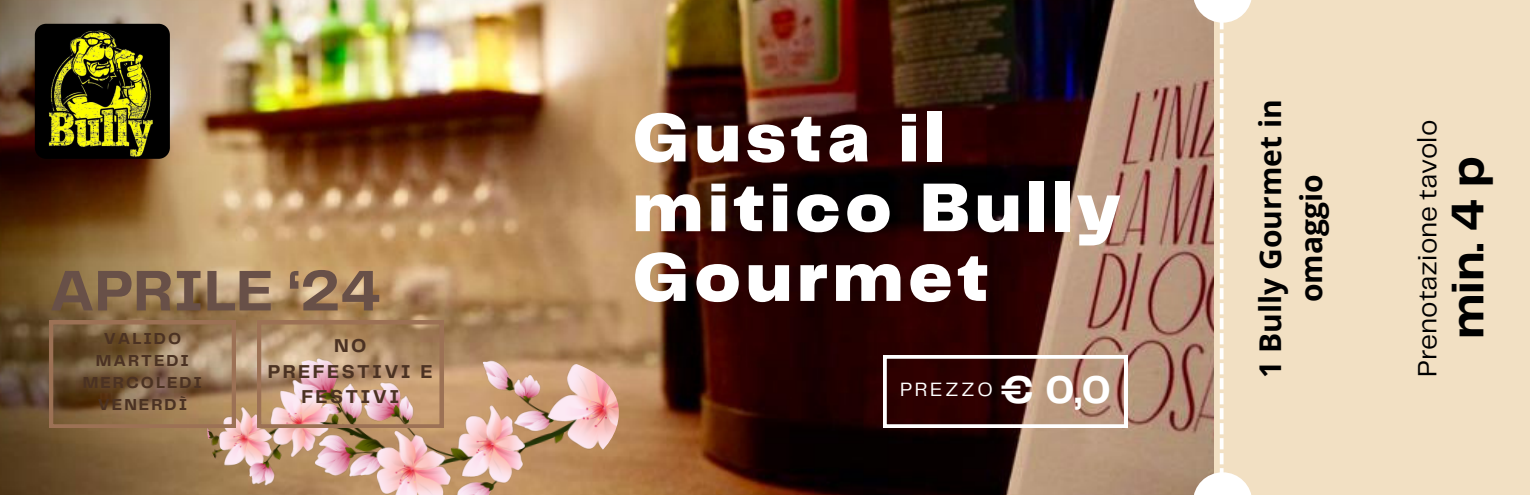
<style>
.page{position:relative;width:1530px;height:495px;background:#fff}
.page>*{position:absolute;margin:0;border:0;box-sizing:border-box;transform-origin:0 0}
.t1{font:900 71.5px/69.8px "Telegraf";letter-spacing:.07em;color:#fff}
.t2{font:700 59.5px "Telegraf";color:#685048}
.t3{font:700 47.5px "Telegraf";color:#000}
.t4{font:700 40.25px "Telegraf";color:#fff}
.t5{font:700 30px/41.2px "Open Sans";color:#000;text-align:center}
.t6{font:27.5px "Telegraf";color:#000}
.t7{font:20px "Telegraf";letter-spacing:.12em;color:#fff}
.t8{font:700 19.25px/25.8px "Telegraf";letter-spacing:.12em;color:#4b3223;text-align:center}
.t9{font:700 16.5px "Telegraf";letter-spacing:.12em;color:#4b3223}
</style>
<div class="page">
<img style="left:0;top:0;width:1214px;height:495px">
<div style="left:1214px;top:0;width:316px;height:495px;background:#f2e0c3"></div>
<svg style="left:1220px;top:468px;width:4px;height:4px"></svg>
<svg style="left:1220px;top:453px;width:4px;height:11px"></svg>
<svg style="left:1220px;top:438px;width:4px;height:11px"></svg>
<svg style="left:1220px;top:423px;width:4px;height:11px"></svg>
<svg style="left:1220px;top:408px;width:4px;height:11px"></svg>
<svg style="left:1220px;top:393px;width:4px;height:11px"></svg>
<svg style="left:1220px;top:378px;width:4px;height:11px"></svg>
<svg style="left:1220px;top:363px;width:4px;height:11px"></svg>
<svg style="left:1220px;top:348px;width:4px;height:11px"></svg>
<svg style="left:1220px;top:333px;width:4px;height:11px"></svg>
<svg style="left:1220px;top:318px;width:4px;height:11px"></svg>
<svg style="left:1220px;top:303px;width:4px;height:11px"></svg>
<svg style="left:1220px;top:288px;width:4px;height:11px"></svg>
<svg style="left:1220px;top:273px;width:4px;height:11px"></svg>
<svg style="left:1220px;top:258px;width:4px;height:11px"></svg>
<svg style="left:1220px;top:243px;width:4px;height:11px"></svg>
<svg style="left:1220px;top:228px;width:4px;height:11px"></svg>
<svg style="left:1220px;top:213px;width:4px;height:11px"></svg>
<svg style="left:1220px;top:198px;width:4px;height:11px"></svg>
<svg style="left:1220px;top:183px;width:4px;height:11px"></svg>
<svg style="left:1220px;top:168px;width:4px;height:11px"></svg>
<svg style="left:1220px;top:153px;width:4px;height:11px"></svg>
<svg style="left:1220px;top:138px;width:4px;height:11px"></svg>
<svg style="left:1220px;top:123px;width:4px;height:11px"></svg>
<svg style="left:1220px;top:108px;width:4px;height:11px"></svg>
<svg style="left:1220px;top:93px;width:4px;height:11px"></svg>
<svg style="left:1220px;top:78px;width:4px;height:11px"></svg>
<svg style="left:1220px;top:63px;width:4px;height:11px"></svg>
<svg style="left:1220px;top:48px;width:4px;height:11px"></svg>
<svg style="left:1220px;top:33px;width:4px;height:11px"></svg>
<svg style="left:1220px;top:23px;width:4px;height:6px"></svg>
<svg style="left:1193px;top:0;width:59px;height:23px"></svg>
<svg style="left:1193px;top:472px;width:59px;height:23px"></svg>
<img style="left:35px;top:24px;width:135px;height:135px;border-radius:11px">
<img style="left:202px;top:345px;width:419px;height:150px">
<svg style="left:258px;top:321px;width:185px;height:107px;background:#c09a80"></svg>
<svg style="left:50px;top:321px;width:185px;height:107px;background:#876948"></svg>
<svg style="left:883px;top:355px;width:245px;height:73px;background:#76544c"></svg>
<h2 class="t2" style="left:49px;top:265px;width:333px">APRILE ‘24</h2>
<p class="t8" style="left:268px;top:334px;width:166px">NO<br>PREFESTIVI E<br>FESTIVI</p>
<p class="t9" style="left:104px;top:331px;width:79px">VALIDO</p>
<p class="t9" style="left:96px;top:354px;width:95px">MARTEDI</p>
<p class="t9" style="left:83px;top:376px;width:121px">MERCOLEDI</p>
<p class="t9" style="left:98px;top:398px;width:91px">VENERDÌ</p>
<h6 class="t1" style="left:633px;top:107px;width:489px">Gusta il mitico Bully<br>Gourmet</h6>
<h3 class="t5" style="left:1249px;top:378px;width:280px;rotate:-90deg">1 Bully Gourmet in omaggio</h3>
<p class="t7" style="left:900px;top:381px;width:94px">PREZZO</p>
<h1 class="t4" style="left:998px;top:372px;width:114px">€ 0,0</h1>
<h4 class="t6" style="left:1416px;top:377px;width:259px;rotate:-90deg">Prenotazione tavolo</h4>
<h5 class="t3" style="left:1447px;top:339px;width:185px;rotate:-90deg">min. 4 p</h5>
</div>
